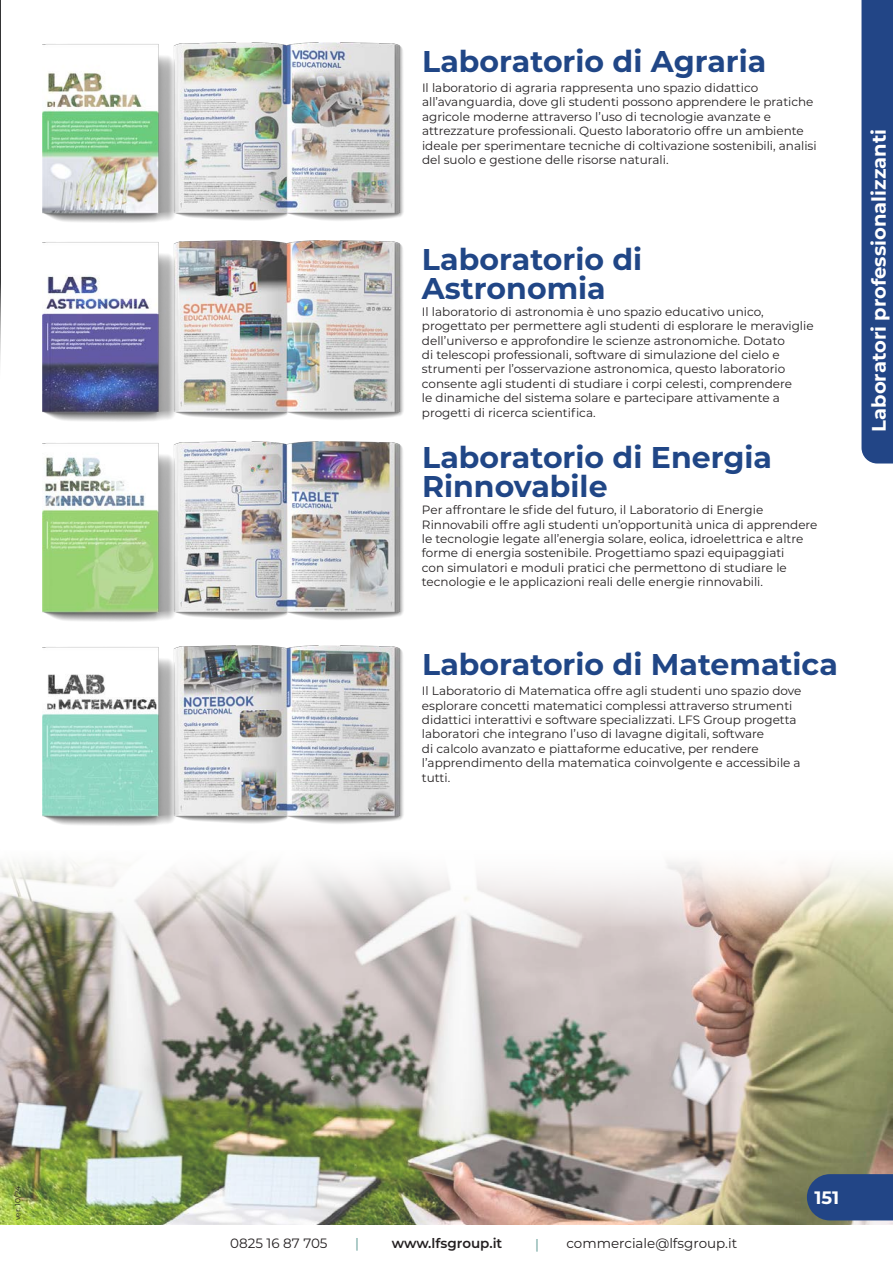
<style>
.page{position:relative;width:893px;height:1263px;background:#fff}
.page>*{position:absolute;margin:0;border:0;box-sizing:border-box;transform-origin:0 0}
.Body{font:700 30px/28.5px "Montserrat";color:#204686}
.Body-2{font:700 19.5px "Montserrat";color:#fff}
.t1{font:700 18px "Montserrat";color:#fff}
.t2{font:13.5px "Montserrat";color:#231f20}
.t3{font:600 13.5px "Montserrat";color:#231f20}
.t4{font:13.5px "Montserrat";color:#53928b}
.Body-3{font:12px/14.4px "Montserrat";color:#231f20}
.t5{font:7.5px "Montserrat";letter-spacing:-.01em;color:#231f20}
</style>
<div class="page">
<div style="left:861px;top:0;width:32px;height:463px;background:#224586"></div>
<img style="left:0;top:0;width:1px;height:363px">
<img style="left:43px;top:646px;width:361px;height:180px">
<img style="left:43px;top:43px;width:361px;height:180px">
<img style="left:43px;top:241px;width:361px;height:181px">
<img style="left:43px;top:442px;width:361px;height:180px">
<img style="left:0;top:862px;width:893px;height:363px">
<svg style="left:807px;top:1174px;width:86px;height:46px;background:#274883"></svg>
<p class="Body" style="left:422px;top:45px;width:346px">Laboratorio di Agraria</p>
<p class="Body-3" style="left:422px;top:80px;width:396px">Il laboratorio di agraria rappresenta uno spazio didattico all’avanguardia, dove gli studenti possono apprendere le pratiche agricole moderne attraverso l’uso di tecnologie avanzate e attrezzature professionali. Questo laboratorio offre un ambiente ideale per sperimentare tecniche di coltivazione sostenibili, analisi del suolo e gestione delle risorse naturali.</p>
<p class="Body" style="left:422px;top:244px;width:222px">Laboratorio di<br>Astronomia</p>
<p class="Body-3" style="left:422px;top:304px;width:393px">Il laboratorio di astronomia è uno spazio educativo unico, progettato per permettere agli studenti di esplorare le meraviglie dell’universo e approfondire le scienze astronomiche. Dotato<br>di telescopi professionali, software di simulazione del cielo e strumenti per l’osservazione astronomica, questo laboratorio consente agli studenti di studiare i corpi celesti, comprendere<br>le dinamiche del sistema solare e partecipare attivamente a progetti di ricerca scientifica.</p>
<p class="Body" style="left:422px;top:442px;width:352px">Laboratorio di Energia</p>
<p class="Body" style="left:422px;top:471px;width:187px">Rinnovabile</p>
<p class="Body-3" style="left:422px;top:502px;width:397px">Per affrontare le sfide del futuro, il Laboratorio di Energie Rinnovabili offre agli studenti un’opportunità unica di apprendere le tecnologie legate all’energia solare, eolica, idroelettrica e altre forme di energia sostenibile. Progettiamo spazi equipaggiati<br>con simulatori e moduli pratici che permettono di studiare le tecnologie e le applicazioni reali delle energie rinnovabili.</p>
<p class="Body" style="left:422px;top:648px;width:417px">Laboratorio di Matematica</p>
<p class="Body-3" style="left:422px;top:683px;width:381px">Il Laboratorio di Matematica offre agli studenti uno spazio dove esplorare concetti matematici complessi attraverso strumenti didattici interattivi e software specializzati. LFS Group progetta laboratori che integrano l’uso di lavagne digitali, software<br>di calcolo avanzato e piattaforme educative, per rendere l’apprendimento della matematica coinvolgente e accessibile a tutti.</p>
<p class="Body-2" style="left:865px;top:432px;width:304px;rotate:-90deg">Laboratori professionalizzanti</p>
<p class="t5" style="left:13px;top:1220px;width:36px;rotate:-90deg">ver. 10/24</p>
<h3 class="t1" style="left:814px;top:1184px;width:26px">151</h3>
<p class="t2" style="left:230px;top:1234px;width:99px">0825 16 87 705</p>
<p class="t4" style="left:355px;top:1234px;width:5px">|</p>
<p class="t3" style="left:392px;top:1234px;width:112px">www.lfsgroup.it</p>
<p class="t4" style="left:535px;top:1234px;width:5px">|</p>
<p class="t2" style="left:566px;top:1234px;width:172px">commerciale@lfsgroup.it</p>
</div>
